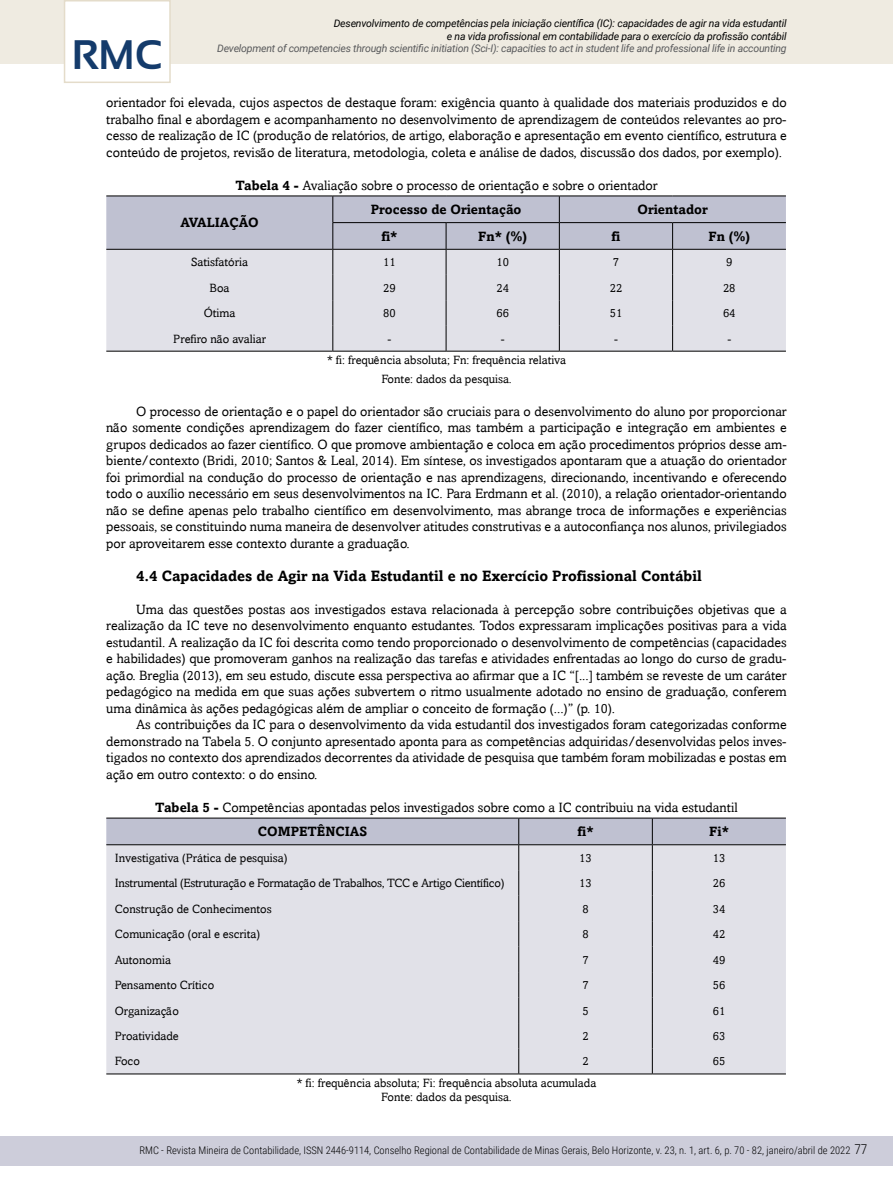
<style>
.page{position:relative;width:893px;height:1191px;background:#fff}
.page>*{position:absolute;margin:0;border:0;box-sizing:border-box;transform-origin:0 0}
.t1{font:700 41.25px "Sansation";color:#143b6b}
.t2{font:700 15px "Amasis";color:#000}
.t3{font:13.5px/16.5px "Amasis";color:#000;text-align:justify}
.t4{font:700 13.5px "Amasis";color:#000}
.t5{font:300 13.5px "Roboto Condensed";color:#000}
.t6{font:12px/18.6px "Amasis";color:#000;text-align:center}
.t7{font:12px "Amasis";letter-spacing:-.02em;color:#000}
.t8{font:italic 10.5px/12.6px "Roboto";letter-spacing:-.015em;color:#000;text-align:right}
.t9{font:300 10.5px "Roboto Condensed";color:#000}
.t10{font:italic 10.5px "Roboto";letter-spacing:-.02em;color:#58595b}
.s1{font-weight:700}
</style>
<div class="page">
<div style="left:0;top:1135px;width:893px;height:30px;background:#cdcdda"></div>
<div style="left:0;top:0;width:893px;height:64px;background:#efebe1"></div>
<div style="left:64px;top:0;width:107px;height:83px;background:#fff;border:2px solid #e4dcca"></div>
<hr style="left:106px;top:351px;width:227px;height:1px;background:#000">
<hr style="left:333px;top:351px;width:113px;height:1px;background:#000">
<hr style="left:446px;top:351px;width:113px;height:1px;background:#000">
<hr style="left:559px;top:351px;width:114px;height:1px;background:#000">
<svg style="left:106px;top:196px;width:680px;height:155px"></svg>
<hr style="left:673px;top:351px;width:113px;height:1px;background:#000">
<hr style="left:519px;top:817px;width:133px;height:1px;background:#000">
<hr style="left:652px;top:817px;width:134px;height:1px;background:#000">
<hr style="left:106px;top:817px;width:413px;height:1px;background:#000">
<hr style="left:652px;top:1073px;width:134px;height:1px;background:#000">
<hr style="left:519px;top:1073px;width:133px;height:1px;background:#000">
<svg style="left:106px;top:818px;width:680px;height:255px"></svg>
<hr style="left:106px;top:1073px;width:413px;height:1px;background:#000">
<h1 class="t1" style="left:72px;top:32px;width:92px">RMC</h1>
<p class="t8" style="left:334px;top:17px;width:455px">Desenvolvimento de competências pela iniciação científica (IC): capacidades de agir na vida estudantil e na vida profissional em contabilidade para o exercício da profissão contábil</p>
<p class="t10" style="left:217px;top:41px;width:571px">Development of competencies through scientific initiation (Sci-I): capacities to act in student life and professional life in accounting</p>
<p class="t3" style="left:106px;top:94px;width:682px">orientador foi elevada, cujos aspectos de destaque foram: exigência quanto à qualidade dos materiais produzidos e do trabalho final e abordagem e acompanhamento no desenvolvimento de aprendizagem de conteúdos relevantes ao pro&shy;cesso de realização de IC (produção de relatórios, de artigo, elaboração e apresentação em evento científico, estrutura e conteúdo de projetos, revisão de literatura, metodologia, coleta e análise de dados, discussão dos dados, por exemplo).</p>
<p class="t3" style="left:235px;top:177px;width:424px"><span class="s1">Tabela 4 -</span> Avaliação sobre o processo de orientação e sobre o orientador</p>
<p class="t4" style="left:180px;top:215px;width:80px">AVALIAÇÃO</p>
<p class="t4" style="left:371px;top:201px;width:152px">Processo de Orientação</p>
<p class="t4" style="left:638px;top:201px;width:72px">Orientador</p>
<p class="t4" style="left:381px;top:228px;width:18px">fi*</p>
<p class="t4" style="left:478px;top:228px;width:50px">Fn* (%)</p>
<p class="t4" style="left:611px;top:228px;width:10px">fi</p>
<p class="t4" style="left:708px;top:228px;width:43px">Fn (%)</p>
<p class="t6" style="left:191px;top:253px;width:58px">Satisfatória</p>
<p class="t6" style="left:383px;top:253px;width:14px">11</p>
<p class="t6" style="left:496px;top:253px;width:14px">10</p>
<p class="t6" style="left:613px;top:253px;width:8px">7</p>
<p class="t6" style="left:726px;top:253px;width:8px">9</p>
<p class="t6" style="left:210px;top:278px;width:21px">Boa</p>
<p class="t6" style="left:383px;top:278px;width:14px">29</p>
<p class="t6" style="left:496px;top:278px;width:14px">24</p>
<p class="t6" style="left:610px;top:278px;width:14px">22</p>
<p class="t6" style="left:723px;top:278px;width:14px">28</p>
<p class="t6" style="left:204px;top:304px;width:33px">Ótima</p>
<p class="t6" style="left:383px;top:304px;width:14px">80</p>
<p class="t6" style="left:496px;top:304px;width:14px">66</p>
<p class="t6" style="left:610px;top:304px;width:14px">51</p>
<p class="t6" style="left:723px;top:304px;width:14px">64</p>
<p class="t6" style="left:173px;top:329px;width:94px">Prefiro não avaliar</p>
<p class="t6" style="left:388px;top:329px;width:5px">-</p>
<p class="t6" style="left:501px;top:329px;width:5px">-</p>
<p class="t6" style="left:614px;top:329px;width:5px">-</p>
<p class="t6" style="left:727px;top:329px;width:5px">-</p>
<p class="t6" style="left:327px;top:351px;width:241px">* fi: frequência absoluta; Fn: frequência relativa<br>Fonte: dados da pesquisa.</p>
<p class="t3" style="left:106px;top:403px;width:682px;text-indent:30px">O processo de orientação e o papel do orientador são cruciais para o desenvolvimento do aluno por proporcionar não somente condições aprendizagem do fazer científico, mas também a participação e integração em ambientes e grupos dedicados ao fazer científico. O que promove ambientação e coloca em ação procedimentos próprios desse am&shy;biente/contexto (Bridi, 2010; Santos &amp; Leal, 2014). Em síntese, os investigados apontaram que a atuação do orientador foi primordial na condução do processo de orientação e nas aprendizagens, direcionando, incentivando e oferecendo todo o auxílio necessário em seus desenvolvimentos na IC. Para Erdmann et al. (2010), a relação orientador-orientando não se define apenas pelo trabalho científico em desenvolvimento, mas abrange troca de informações e experiências pessoais, se constituindo numa maneira de desenvolver atitudes construtivas e a autoconfiança nos alunos, privilegiados por aproveitarem esse contexto durante a graduação.</p>
<p class="t2" style="left:136px;top:566px;width:567px">4.4 Capacidades de Agir na Vida Estudantil e no Exercício Profissional Contábil</p>
<p class="t3" style="left:106px;top:601px;width:682px;text-indent:30px">Uma das questões postas aos investigados estava relacionada à percepção sobre contribuições objetivas que a realização da IC teve no desenvolvimento enquanto estudantes. Todos expressaram implicações positivas para a vida estudantil. A realização da IC foi descrita como tendo proporcionado o desenvolvimento de competências (capacidades e habilidades) que promoveram ganhos na realização das tarefas e atividades enfrentadas ao longo do curso de gradu&shy;ação. Breglia (2013), em seu estudo, discute essa perspectiva ao afirmar que a IC “[...] também se reveste de um caráter pedagógico na medida em que suas ações subvertem o ritmo usualmente adotado no ensino de graduação, conferem uma dinâmica às ações pedagógicas além de ampliar o conceito de formação (...)” (p. 10).</p>
<p class="t3" style="left:106px;top:716px;width:682px;text-indent:30px">As contribuições da IC para o desenvolvimento da vida estudantil dos investigados foram categorizadas conforme demonstrado na Tabela 5. O conjunto apresentado aponta para as competências adquiridas/desenvolvidas pelos inves&shy;tigados no contexto dos aprendizados decorrentes da atividade de pesquisa que também foram mobilizadas e postas em ação em outro contexto: o do ensino.</p>
<p class="t3" style="left:258px;top:794px;width:481px;line-height:24.6px;text-indent:-103px"><span class="s1">Tabela 5 -</span> Competências apontadas pelos investigados sobre como a IC contribuiu na vida estudantil<br><span class="s1">COMPETÊNCIAS</span></p>
<p class="t4" style="left:577px;top:823px;width:18px">fi*</p>
<p class="t4" style="left:709px;top:823px;width:21px">Fi*</p>
<p class="t6" style="left:115px;top:848px;width:174px">Investigativa (Prática de pesquisa)</p>
<p class="t6" style="left:579px;top:848px;width:14px">13</p>
<p class="t6" style="left:713px;top:848px;width:14px">13</p>
<p class="t7" style="left:115px;top:876px;width:391px">Instrumental (Estruturação e Formatação de Trabalhos, TCC e Artigo Científico)</p>
<p class="t6" style="left:579px;top:873px;width:14px">13</p>
<p class="t6" style="left:713px;top:873px;width:14px">26</p>
<p class="t6" style="left:115px;top:899px;width:158px">Construção de Conhecimentos</p>
<p class="t6" style="left:582px;top:899px;width:8px">8</p>
<p class="t6" style="left:713px;top:899px;width:14px">34</p>
<p class="t6" style="left:115px;top:924px;width:147px">Comunicação (oral e escrita)</p>
<p class="t6" style="left:582px;top:924px;width:8px">8</p>
<p class="t6" style="left:713px;top:924px;width:14px">42</p>
<p class="t6" style="left:115px;top:950px;width:58px">Autonomia</p>
<p class="t6" style="left:582px;top:950px;width:8px">7</p>
<p class="t6" style="left:713px;top:950px;width:14px">49</p>
<p class="t6" style="left:115px;top:975px;width:101px">Pensamento Crítico</p>
<p class="t6" style="left:582px;top:975px;width:8px">7</p>
<p class="t6" style="left:713px;top:975px;width:14px">56</p>
<p class="t6" style="left:115px;top:1001px;width:66px">Organização</p>
<p class="t6" style="left:582px;top:1001px;width:8px">5</p>
<p class="t6" style="left:713px;top:1001px;width:14px">61</p>
<p class="t6" style="left:115px;top:1026px;width:66px">Proatividade</p>
<p class="t6" style="left:582px;top:1026px;width:8px">2</p>
<p class="t6" style="left:713px;top:1026px;width:14px">63</p>
<p class="t6" style="left:115px;top:1052px;width:27px">Foco</p>
<p class="t6" style="left:582px;top:1052px;width:8px">2</p>
<p class="t6" style="left:713px;top:1052px;width:14px">65</p>
<p class="t6" style="left:297px;top:1075px;width:301px;line-height:14.4px">* fi: frequência absoluta; Fi: frequência absoluta acumulada<br>Fonte: dados da pesquisa.</p>
<p class="t5" style="left:854px;top:1140px;width:15px">77</p>
<p class="t9" style="left:139px;top:1143px;width:712px">RMC - Revista Mineira de Contabilidade, ISSN 2446-9114, Conselho Regional de Contabilidade de Minas Gerais, Belo Horizonte, v. 23, n. 1, art. 6, p. 70 - 82, janeiro/abril de 2022</p>
</div>
